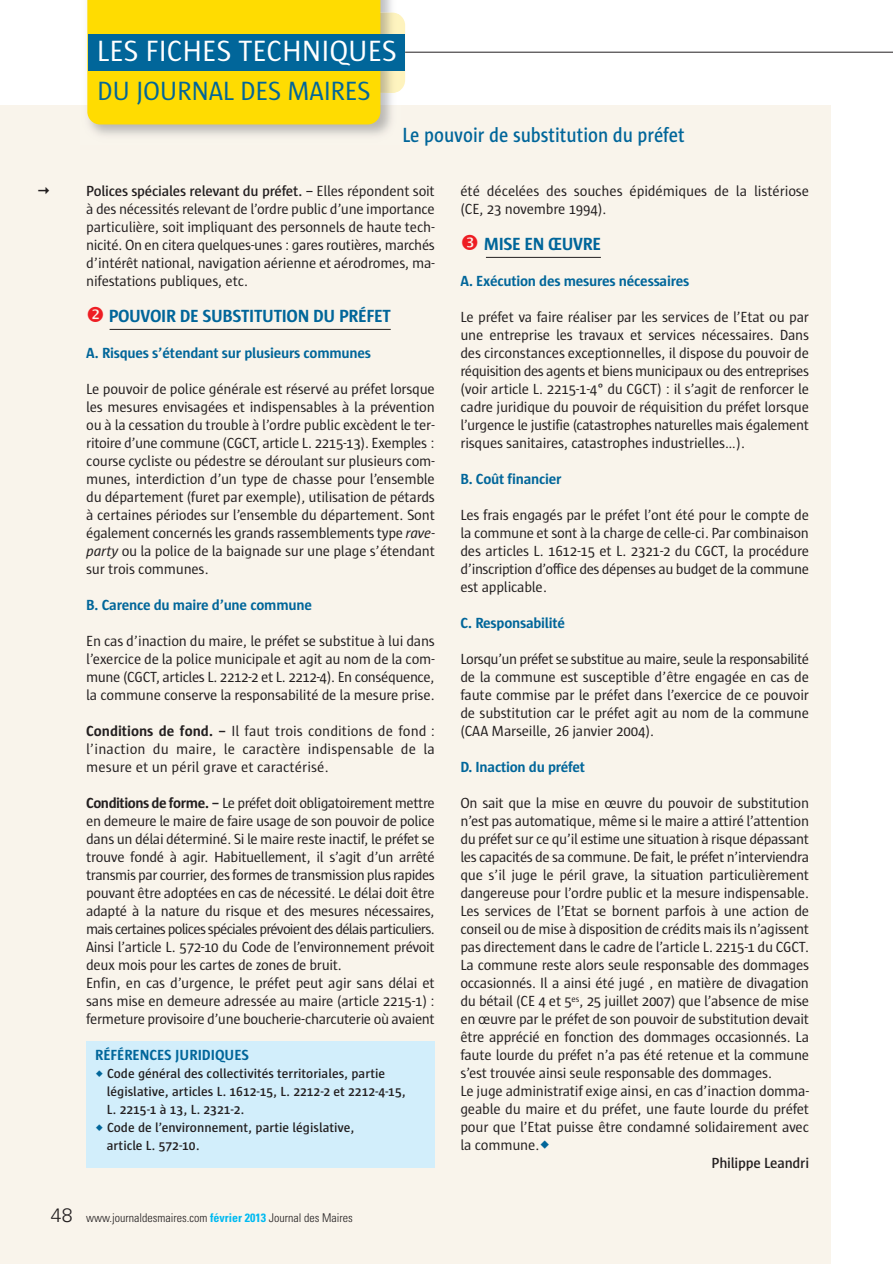
<style>
.page{position:relative;width:893px;height:1264px;background:#fff}
.page>*{position:absolute;margin:0;border:0;box-sizing:border-box;transform-origin:0 0}
.t1{font:30px "Sun";color:#fff}
.t2{font:27px "Sun";letter-spacing:-.01em;color:#01669a}
.t3{font:600 21px "Sun";color:#01669a;scale:.9 1}
.t4{font:700 18px "Sun";letter-spacing:-.015em;color:#01669a}
.t5{font:15px/18px "Sun";letter-spacing:-.02em;color:#231f20;text-align:justify}
.t6{font:700 15px "Sun";letter-spacing:-.015em;color:#01669a}
.t7{font:600 15px "Sun";letter-spacing:-.015em;color:#231f20}
.t8{font:600 13.5px/18px "Sun";color:#231f20}
.t9{font:300 condensed 12px "Univers";color:#231f20}
.s1{font-weight:600}
.s2{font-style:italic}
.s3{font-weight:700}
.s4{font-stretch:normal;font-size:19.5px}
.s5{font-weight:700;color:#00baf1}
</style>
<div class="page">
<div style="left:0;top:105px;width:830px;height:1159px;background:#f9f4eb"></div>
<div style="left:86px;top:1041px;width:349px;height:126px;background:#d2eefb"></div>
<hr style="left:364px;top:52px;width:529px;height:1px;background:#231f20">
<img style="left:90px;top:0;width:305px;height:135px">
<img style="left:380px;top:13px;width:20px;height:80px">
<div style="left:87px;top:0;width:293px;height:124px;background:#ffdc01"></div>
<div style="left:88px;top:34px;width:317px;height:36px;background:#01669a"></div>
<hr style="left:110px;top:329px;width:281px;height:1px;background:#231f20">
<hr style="left:486px;top:257px;width:115px;height:1px;background:#231f20">
<h1 class="t1" style="left:97px;top:40px;width:302px">LES FICHES TECHNIQUES</h1>
<h2 class="t2" style="left:97px;top:81px;width:275px">DU JOURNAL DES MAIRES</h2>
<h3 class="t3" style="left:402px;top:127px;width:315px">Le pouvoir de substitution du préfet</h3>
<p class="t5" style="left:86px;top:183px;width:350px"><span class="s1">Polices spéciales relevant du préfet. –</span> Elles répondent soit à des nécessités relevant de l’ordre public d’une importance particulière, soit impliquant des personnels de haute tech&shy;nicité. On en citera quelques-unes : gares routières, marchés d’intérêt national, navigation aérienne et aérodromes, ma&shy;nifestations publiques, etc.</p>
<p class="t4" style="left:109px;top:309px;width:284px">POUVOIR DE SUBSTITUTION DU PRÉFET</p>
<p class="t6" style="left:86px;top:348px;width:286px">A. Risques s’étendant sur plusieurs communes</p>
<p class="t5" style="left:86px;top:381px;width:350px">Le pouvoir de police générale est réservé au préfet lorsque les mesures envisagées et indispensables à la prévention ou à la cessation du trouble à l’ordre public excèdent le ter&shy;ritoire d’une commune (CGCT, article L. 2215-13). Exemples : course cycliste ou pédestre se déroulant sur plusieurs com&shy;munes, interdiction d’un type de chasse pour l’ensemble du département (furet par exemple), utilisation de pétards à certaines périodes sur l’ensemble du département. Sont également concernés les grands rassemblements type <span class="s2">rave&shy;party</span> ou la police de la baignade sur une plage s’étendant sur trois communes.</p>
<p class="t6" style="left:86px;top:600px;width:227px">B. Carence du maire d’une commune</p>
<p class="t5" style="left:86px;top:633px;width:350px">En cas d’inaction du maire, le préfet se substitue à lui dans l’exercice de la police municipale et agit au nom de la com&shy;mune (CGCT, articles L. 2212-2 et L. 2212-4). En conséquence, la commune conserve la responsabilité de la mesure prise.</p>
<p class="t5" style="left:86px;top:723px;width:350px"><span class="s3">Conditions de fond. –</span> Il faut trois conditions de fond : l’inaction du maire, le caractère indispensable de la mesure et un péril grave et caractérisé.</p>
<p class="t5" style="left:86px;top:795px;width:350px;text-align:left"><span class="s3">Conditions de forme. –</span> Le préfet doit obligatoirement mettre en demeure le maire de faire usage de son pouvoir de police dans un délai déterminé. Si le maire reste inactif, le préfet se trouve fondé à agir. Habituellement, il s’agit d’un arrêté transmis par courrier, des formes de transmission plus rapides pouvant être adoptées en cas de nécessité. Le délai doit être adapté à la nature du risque et des mesures nécessaires, mais certaines polices spéciales prévoient des délais particuliers.<br>Ainsi l’article L. 572-10 du Code de l’environnement prévoit deux mois pour les cartes de zones de bruit.<br>Enfin, en cas d’urgence, le préfet peut agir sans délai et sans mise en demeure adressée au maire (article 2215-1) : fermeture provisoire d’une boucherie-charcuterie où avaient</p>
<p class="t6" style="left:95px;top:1050px;width:155px">RÉFÉRENCES JURIDIQUES</p>
<p class="t8" style="left:107px;top:1066px;width:301px">Code général des collectivités territoriales, partie législative, articles L. 1612-15, L. 2212-2 et 2212-4-15, L. 2215-1 à 13, L. 2321-2.<br>Code de l’environnement, partie législative,<br>article L. 572-10.</p>
<p class="t9" style="left:51px;top:1214px;width:303px"><span class="s4">48</span> www.journaldesmaires.com <span class="s5">février 2013</span> Journal des Maires</p>
<p class="t5" style="left:460px;top:183px;width:350px">été décelées des souches épidémiques de la listériose (CE, 23 novembre 1994).</p>
<p class="t4" style="left:484px;top:237px;width:119px">MISE EN ŒUVRE</p>
<p class="t6" style="left:460px;top:276px;width:230px">A. Exécution des mesures nécessaires</p>
<p class="t5" style="left:460px;top:309px;width:350px">Le préfet va faire réaliser par les services de l’Etat ou par une entreprise les travaux et services nécessaires. Dans des circonstances exceptionnelles, il dispose du pouvoir de réquisition des agents et biens municipaux ou des entreprises (voir article L. 2215-1-4° du CGCT) : il s’agit de renforcer le cadre juridique du pouvoir de réquisition du préfet lorsque l’urgence le justifie (catastrophes naturelles mais également risques sanitaires, catastrophes industrielles…).</p>
<p class="t6" style="left:460px;top:474px;width:103px">B. Coût financier</p>
<p class="t5" style="left:460px;top:507px;width:350px">Les frais engagés par le préfet l’ont été pour le compte de la commune et sont à la charge de celle-ci. Par combinaison des articles L. 1612-15 et L. 2321-2 du CGCT, la procédure d’inscription d’office des dépenses au budget de la commune est applicable.</p>
<p class="t6" style="left:460px;top:618px;width:106px">C. Responsabilité</p>
<p class="t5" style="left:460px;top:651px;width:350px">Lorsqu’un préfet se substitue au maire, seule la responsabilité de la commune est susceptible d’être engagée en cas de faute commise par le préfet dans l’exercice de ce pouvoir de substitution car le préfet agit au nom de la commune (CAA Marseille, 26 janvier 2004).</p>
<p class="t6" style="left:460px;top:762px;width:126px">D. Inaction du préfet</p>
<p class="t5" style="left:460px;top:795px;width:350px;text-align:left">On sait que la mise en œuvre du pouvoir de substitution n’est pas automatique, même si le maire a attiré l’attention du préfet sur ce qu’il estime une situation à risque dépassant les capacités de sa commune. De fait, le préfet n’interviendra que s’il juge le péril grave, la situation particulièrement dangereuse pour l’ordre public et la mesure indispensable.<br>Les services de l’Etat se bornent parfois à une action de conseil ou de mise à disposition de crédits mais ils n’agissent pas directement dans le cadre de l’article L. 2215-1 du CGCT.<br>La commune reste alors seule responsable des dommages occasionnés. Il a ainsi été jugé , en matière de divagation du bétail (CE 4 et 5<sup>es</sup>, 25 juillet 2007) que l’absence de mise en œuvre par le préfet de son pouvoir de substitution devait être apprécié en fonction des dommages occasionnés. La faute lourde du préfet n’a pas été retenue et la commune s’est trouvée ainsi seule responsable des dommages.<br>Le juge administratif exige ainsi, en cas d’inaction domma&shy;geable du maire et du préfet, une faute lourde du préfet pour que l’Etat puisse être condamné solidairement avec la commune.</p>
<p class="t7" style="left:712px;top:1158px;width:99px">Philippe Leandri</p>
</div>
